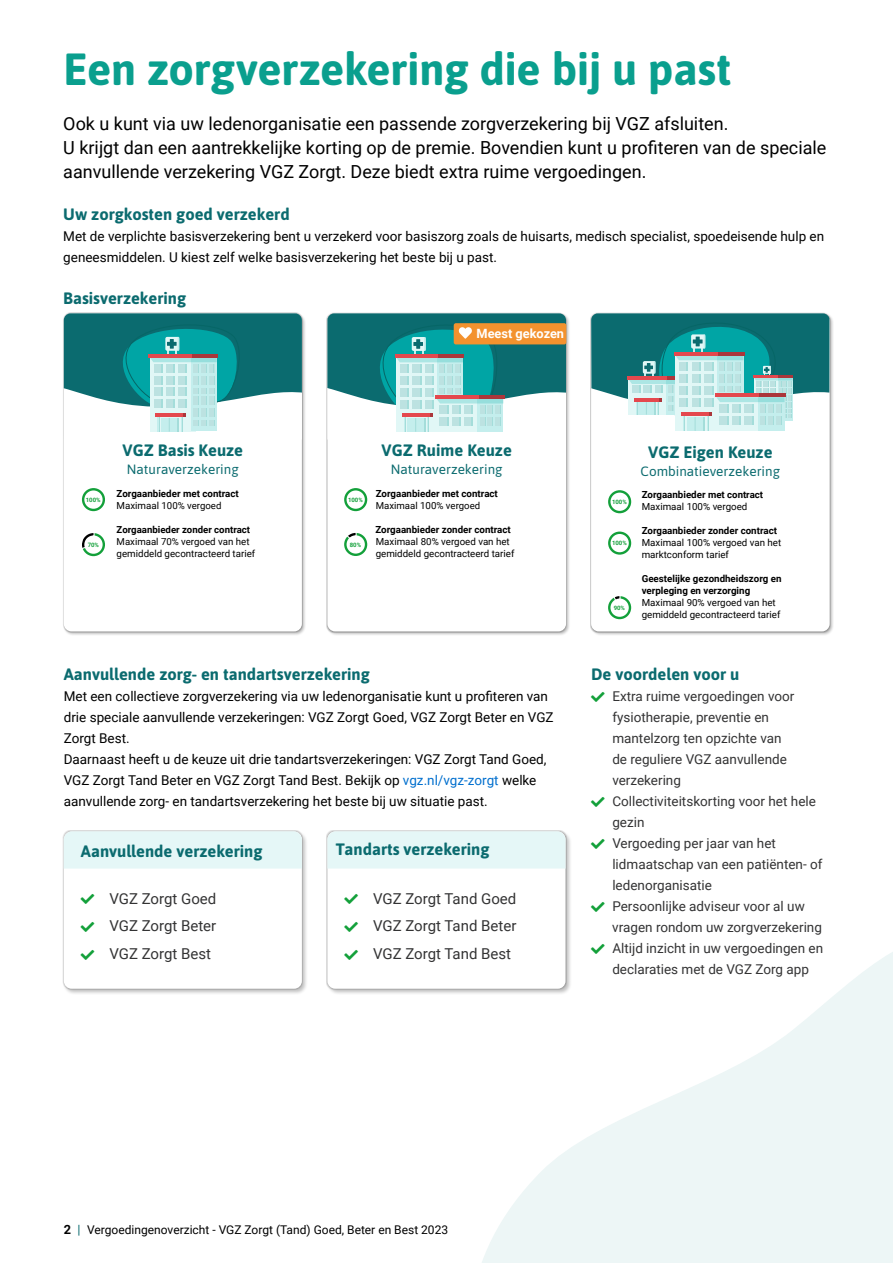
<style>
.page{position:relative;width:893px;height:1263px;background:#fff}
.page>*{position:absolute;margin:0;border:0;box-sizing:border-box;transform-origin:0 0}
.t1{font:700 45px "Asap";letter-spacing:-.005em;color:#0a9f8e}
.intro{font:18px/24px "Roboto Regular 2";color:#000}
.t2{font:700 16.5px "Asap";color:#0b6b6f}
.t3{font:15px/27.8px "Roboto Regular 2";color:#333334;text-align:justify}
.plat{font:13.5px/21px "Roboto Regular 2";color:#000}
.t4{font:13.5px/21px "Roboto Regular 2";color:#333334}
.t5{font:13.5px "Asap";color:#0b6b6f}
.t6{font:700 12.75px "Roboto";color:#fff}
.t7{font:12px "Roboto Regular 2";color:#000}
.t8{font:9.75px/12px "Roboto Regular 2";color:#000}
.t9{font:700 9.75px/12px "Roboto";color:#000}
.t10{font:9.6px "Roboto Regular 2";color:#000}
.t11{font:700 9.6px "Roboto";color:#000}
.t12{font:700 6px "Roboto";color:#13a03a}
.s1{font-family:"Roboto"}
.s2{font-size:9.75px}
.s3{font-size:9.6px}
.s4{color:#006fce}
.s5{font-family:"Roboto";font-weight:700;font-size:12.75px}
.s6{font-family:"Roboto";font-size:12.75px;color:#0b6b6f}
</style>
<div class="page">
<svg style="left:482px;top:952px;width:411px;height:311px;fill:#edf6f6"></svg>
<div style="left:63px;top:313px;width:243px;height:323px;background:#000;opacity:.25"></div>
<div style="left:62px;top:312px;width:241px;height:321px;background:#000;opacity:.35"></div>
<div style="left:64px;top:313px;width:238px;height:318px;background:#fff;border-radius:8px"></div>
<div style="left:82px;top:488px;width:23px;height:23px;border:2px solid #13a03a;border-radius:50%"></div>
<div style="left:82px;top:533px;width:23px;height:23px;border:2px solid #13a03a;border-radius:50%"></div>
<svg style="left:82px;top:533px;width:12px;height:24px"></svg>
<svg style="left:64px;top:313px;width:238px;height:119px"></svg>
<div style="left:326px;top:830px;width:246px;height:165px;background:#000;opacity:.25"></div>
<div style="left:326px;top:830px;width:241px;height:160px;background:#000;opacity:.35"></div>
<div style="left:327px;top:831px;width:239px;height:158px;background:#fff;border-radius:8px"></div>
<div style="left:327px;top:831px;width:239px;height:37px;background:#e5f7f7"></div>
<div style="left:62px;top:830px;width:246px;height:165px;background:#000;opacity:.25"></div>
<div style="left:63px;top:830px;width:240px;height:160px;background:#000;opacity:.35"></div>
<div style="left:64px;top:831px;width:238px;height:158px;background:#fff;border-radius:8px"></div>
<div style="left:64px;top:831px;width:238px;height:37px;background:#e5f7f7"></div>
<div style="left:327px;top:313px;width:243px;height:323px;background:#000;opacity:.25"></div>
<div style="left:327px;top:313px;width:239px;height:318px;background:#fff;border-radius:8px"></div>
<div style="left:344px;top:488px;width:23px;height:23px;border:2px solid #13a03a;border-radius:50%"></div>
<div style="left:344px;top:533px;width:23px;height:23px;border:2px solid #13a03a;border-radius:50%"></div>
<svg style="left:346px;top:533px;width:10px;height:11px"></svg>
<svg style="left:327px;top:313px;width:239px;height:126px"></svg>
<div style="left:590px;top:313px;width:244px;height:323px;background:#000;opacity:.25"></div>
<div style="left:591px;top:313px;width:239px;height:318px;background:#fff;border-radius:8px"></div>
<svg style="left:591px;top:313px;width:239px;height:122px"></svg>
<hr style="left:715px;top:393px;width:70px;height:4px;background:#e4484e">
<hr style="left:759px;top:393px;width:27px;height:4px;background:#ab363b">
<div style="left:608px;top:490px;width:23px;height:23px;border:2px solid #13a03a;border-radius:50%"></div>
<div style="left:608px;top:531px;width:23px;height:24px;border:2px solid #13a03a;border-radius:50%"></div>
<div style="left:608px;top:596px;width:23px;height:23px;border:2px solid #13a03a;border-radius:50%"></div>
<svg style="left:613px;top:596px;width:7px;height:6px"></svg>
<svg style="left:591px;top:952px;width:14px;height:2px"></svg>
<h1 class="t1" style="left:63px;top:37px;width:670px">Een zorgverzekering die bij u past</h1>
<p class="intro" style="left:63px;top:110px;width:765px">Ook u kunt via uw ledenorganisatie een passende zorgverzekering bij VGZ afsluiten.<br><span class="s1">U krijgt dan een aantrekkelijke korting op de premie. Bovendien kunt u profiteren van de speciale </span>aanvullende verzekering VGZ Zorgt. Deze biedt extra ruime vergoedingen.</p>
<h2 class="t2" style="left:63px;top:202px;width:228px">Uw zorgkosten goed verzekerd</h2>
<p class="plat" style="left:63px;top:225px;width:762px">Met de verplichte basisverzekering bent u verzekerd voor basiszorg zoals de huisarts, medisch specialist, spoedeisende hulp en geneesmiddelen. U kiest zelf welke basisverzekering het beste bij u past.</p>
<h2 class="t2" style="left:63px;top:286px;width:124px">Basisverzekering</h2>
<p class="t6" style="left:477px;top:324px;width:89px">Meest gekozen</p>
<p class="t12" style="left:86px;top:495px;width:16px">100%</p>
<p class="t12" style="left:88px;top:540px;width:13px">70%</p>
<p class="t2" style="left:122px;top:438px;width:122px">VGZ Basis Keuze</p>
<p class="t5" style="left:127px;top:460px;width:113px">Naturaverzekering</p>
<p class="t9" style="left:117px;top:487px;width:124px">Zorgaanbieder met contract</p>
<p class="t10" style="left:117px;top:498px;width:106px"><span class="s2">Maximaal</span> 100% vergoed</p>
<p class="t11" style="left:117px;top:522px;width:135px">Zorgaanbieder zonder contract</p>
<p class="t10" style="left:117px;top:534px;width:134px">Maximaal 70% verg<span class="s2">oed van het</span></p>
<p class="t8" style="left:117px;top:547px;width:140px">gemiddeld gecontracteerd tarie<span class="s3">f</span></p>
<p class="t12" style="left:348px;top:495px;width:16px">100%</p>
<p class="t12" style="left:350px;top:540px;width:13px">80%</p>
<p class="t2" style="left:381px;top:438px;width:132px">VGZ Ruime Keuze</p>
<p class="t5" style="left:391px;top:460px;width:113px">Naturaverzekering</p>
<p class="t9" style="left:376px;top:487px;width:124px">Zorgaanbieder met contract</p>
<p class="t10" style="left:376px;top:499px;width:106px">Maximaal <span class="s2">100</span>% vergoed</p>
<p class="t9" style="left:375px;top:523px;width:137px">Zorgaanbieder zonder contract</p>
<p class="t8" style="left:376px;top:535px;width:140px">Maximaal 80% vergoed van het gemiddeld gecontracteerd tarief</p>
<h2 class="t2" style="left:64px;top:663px;width:307px">Aanvullende zorg- en tandartsverzekering</h2>
<p class="plat" style="left:64px;top:685px;width:491px"><span class="s1">Met een collectieve zorgverzekering via uw ledenorganisatie kunt u profiteren van </span>drie speciale aanvullende verzekeringen: VGZ Zorgt Goed, VGZ Zorgt Beter en VGZ<br>Zorgt Best.</p>
<p class="plat" style="left:64px;top:748px;width:484px">Daarnaast heeft u de keuze uit drie tandartsverzekeringen: VGZ Zorgt Tand Goed,<br>VGZ Zorgt Tand Beter en VGZ Zorgt Tand Best. Bekijk op <span class="s4">vgz.nl/vgz-zorgt</span> welke aanvullende zorg- en tandartsverzekering het beste bij uw situatie past.</p>
<p class="t2" style="left:81px;top:839px;width:183px">Aanvullende verzekering</p>
<p class="t3" style="left:109px;top:884px;width:108px">VGZ Zorgt Goed VGZ Zorgt Beter VGZ Zorgt Best</p>
<p class="t2" style="left:336px;top:838px;width:155px">Tandarts verzekering</p>
<p class="t3" style="left:373px;top:884px;width:145px">VGZ Zorgt Tand Goed VGZ Zorgt Tand Beter VGZ Zorgt Tand Best</p>
<p class="t12" style="left:612px;top:498px;width:16px">100%</p>
<p class="t12" style="left:612px;top:539px;width:16px">100%</p>
<p class="t12" style="left:614px;top:604px;width:13px">90%</p>
<p class="t2" style="left:648px;top:440px;width:126px">VGZ Eigen Keuze</p>
<p class="t5" style="left:641px;top:462px;width:141px">Combinatieverzekering</p>
<p class="t9" style="left:642px;top:488px;width:123px">Zorgaanbieder <span class="s3">met contract</span></p>
<p class="t8" style="left:642px;top:500px;width:107px">Maximaal 100% vergoed</p>
<p class="t9" style="left:642px;top:524px;width:137px">Zorgaanbieder zonder contract</p>
<p class="t8" style="left:642px;top:536px;width:141px">Maximaal 100% vergoed van het marktconform tarief</p>
<p class="t9" style="left:642px;top:572px;width:141px">Geestelijke gezondheidszorg en verpleging en verzorging</p>
<p class="t8" style="left:642px;top:596px;width:140px">Maximaal 90% vergoed van het gemiddeld gecontracteerd tarief</p>
<h2 class="t2" style="left:591px;top:663px;width:150px">De voordelen voor u</h2>
<p class="t4" style="left:612px;top:685px;width:184px">Extra ruime vergoedingen voor fysiotherapie, preventie en mantelzorg ten opzichte van de reguliere VGZ aanvullende verzekering</p>
<p class="t4" style="left:612px;top:790px;width:205px">Collectiviteitskorting voor het hele gezin</p>
<p class="t4" style="left:612px;top:832px;width:212px">Vergoeding per jaar van het lidmaatschap van een patiënten- of ledenorganisatie</p>
<p class="t4" style="left:612px;top:895px;width:211px">Persoonlijke adviseur voor al uw vragen rondom uw zorgverzekering</p>
<p class="t4" style="left:612px;top:937px;width:212px">Altijd inzicht in uw vergoedingen en declaraties met de VGZ Zorg app</p>
<p class="t7" style="left:64px;top:1221px;width:386px"><span class="s5">2</span> <span class="s6">|</span> Vergoedingenoverzicht - VGZ Zorgt (Tand) Goed, Beter en Best 2023</p>
</div>
